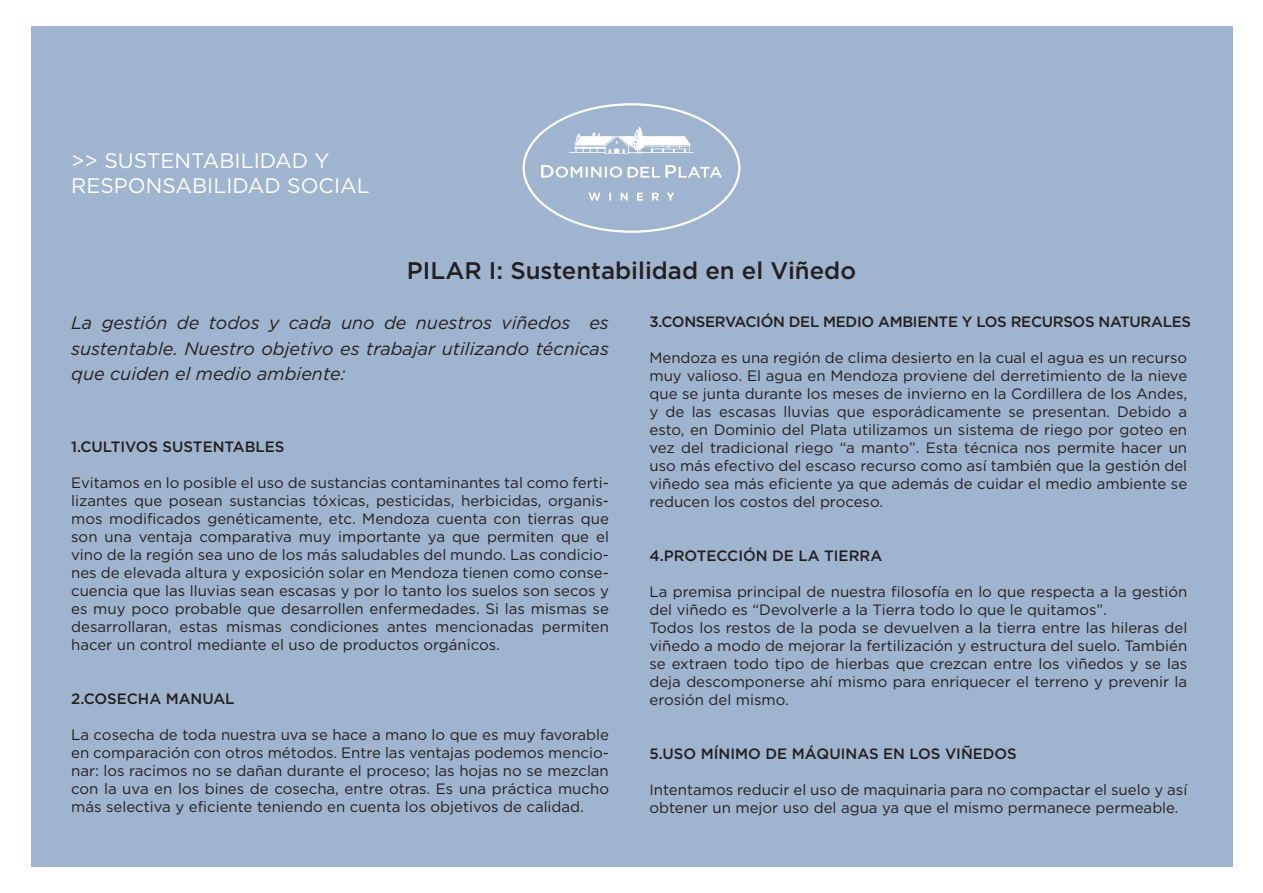
<style>
.page{position:relative;width:1263px;height:893px;background:#fff}
.page>*{position:absolute;margin:0;border:0;box-sizing:border-box;transform-origin:0 0}
.t1{font:500 24px "Gotham";color:#231f20}
.t2{font:21px/25.2px "Gotham";color:#fff}
.t3{font:italic 18px/25.5px "Gotham";color:#231f20;text-align:justify}
.t4{font:15px/18px "Gotham";color:#231f20;text-align:justify}
.t5{font:500 15px "Gotham";color:#231f20}
.t6{font:500 15px "Gotham";letter-spacing:-.02em;color:#231f20}
</style>
<div class="page">
<div style="left:31px;top:26px;width:1201px;height:841px;background:#9fb4ce"></div>
<svg style="left:522px;top:103px;width:218px;height:130px"></svg>
<h2 class="t2" style="left:71px;top:148px;width:300px">&gt;&gt; SUSTENTABILIDAD Y<br>RESPONSABILIDAD SOCIAL</h2>
<h1 class="t1" style="left:407px;top:257px;width:451px">PILAR I: Sustentabilidad en el Viñedo</h1>
<p class="t3" style="left:71px;top:310px;width:539px">La gestión de todos y cada uno de nuestros viñedos es sustentable. Nuestro objetivo es trabajar utilizando técnicas que cuiden el medio ambiente:</p>
<p class="t6" style="left:649px;top:313px;width:543px">3.CONSERVACIÓN DEL MEDIO AMBIENTE Y LOS RECURSOS NATURALES</p>
<p class="t4" style="left:649px;top:348px;width:539px">Mendoza es una región de clima desierto en la cual el agua es un recurso muy valioso. El agua en Mendoza proviene del derretimiento de la nieve que se junta durante los meses de invierno en la Cordillera de los Andes, y de las escasas lluvias que esporádicamente se presentan. Debido a esto, en Dominio del Plata utilizamos un sistema de riego por goteo en vez del tradicional riego “a manto”. Esta técnica nos permite hacer un uso más efectivo del escaso recurso como así también que la gestión del viñedo sea más eficiente ya que además de cuidar el medio ambiente se reducen los costos del proceso.</p>
<p class="t5" style="left:649px;top:547px;width:234px">4.PROTECCIÓN DE LA TIERRA</p>
<p class="t4" style="left:649px;top:582px;width:539px;text-align:left">La premisa principal de nuestra filosofía en lo que respecta a la gestión del viñedo es “Devolverle a la Tierra todo lo que le quitamos”.<br>Todos los restos de la poda se devuelven a la tierra entre las hileras del viñedo a modo de mejorar la fertilización y estructura del suelo. También se extraen todo tipo de hierbas que crezcan entre los viñedos y se las deja descomponerse ahí mismo para enriquecer el terreno y prevenir la erosión del mismo.</p>
<p class="t5" style="left:71px;top:438px;width:215px">1.CULTIVOS SUSTENTABLES</p>
<p class="t4" style="left:71px;top:473px;width:539px">Evitamos en lo posible el uso de sustancias contaminantes tal como ferti&shy;lizantes que posean sustancias tóxicas, pesticidas, herbicidas, organis&shy;mos modificados genéticamente, etc. Mendoza cuenta con tierras que son una ventaja comparativa muy importante ya que permiten que el vino de la región sea uno de los más saludables del mundo. Las condicio&shy;nes de elevada altura y exposición solar en Mendoza tienen como conse&shy;cuencia que las lluvias sean escasas y por lo tanto los suelos son secos y es muy poco probable que desarrollen enfermedades. Si las mismas se desarrollaran, estas mismas condiciones antes mencionadas permiten hacer un control mediante el uso de productos orgánicos.</p>
<p class="t5" style="left:71px;top:690px;width:165px">2.COSECHA MANUAL</p>
<p class="t4" style="left:71px;top:725px;width:539px">La cosecha de toda nuestra uva se hace a mano lo que es muy favorable en comparación con otros métodos. Entre las ventajas podemos mencio&shy;nar: los racimos no se dañan durante el proceso; las hojas no se mezclan con la uva en los bines de cosecha, entre otras. Es una práctica mucho más selectiva y eficiente teniendo en cuenta los objetivos de calidad.</p>
<p class="t5" style="left:649px;top:745px;width:369px">5.USO MÍNIMO DE MÁQUINAS EN LOS VIÑEDOS</p>
<p class="t4" style="left:649px;top:780px;width:539px">Intentamos reducir el uso de maquinaria para no compactar el suelo y así obtener un mejor uso del agua ya que el mismo permanece permeable.</p>
</div>
